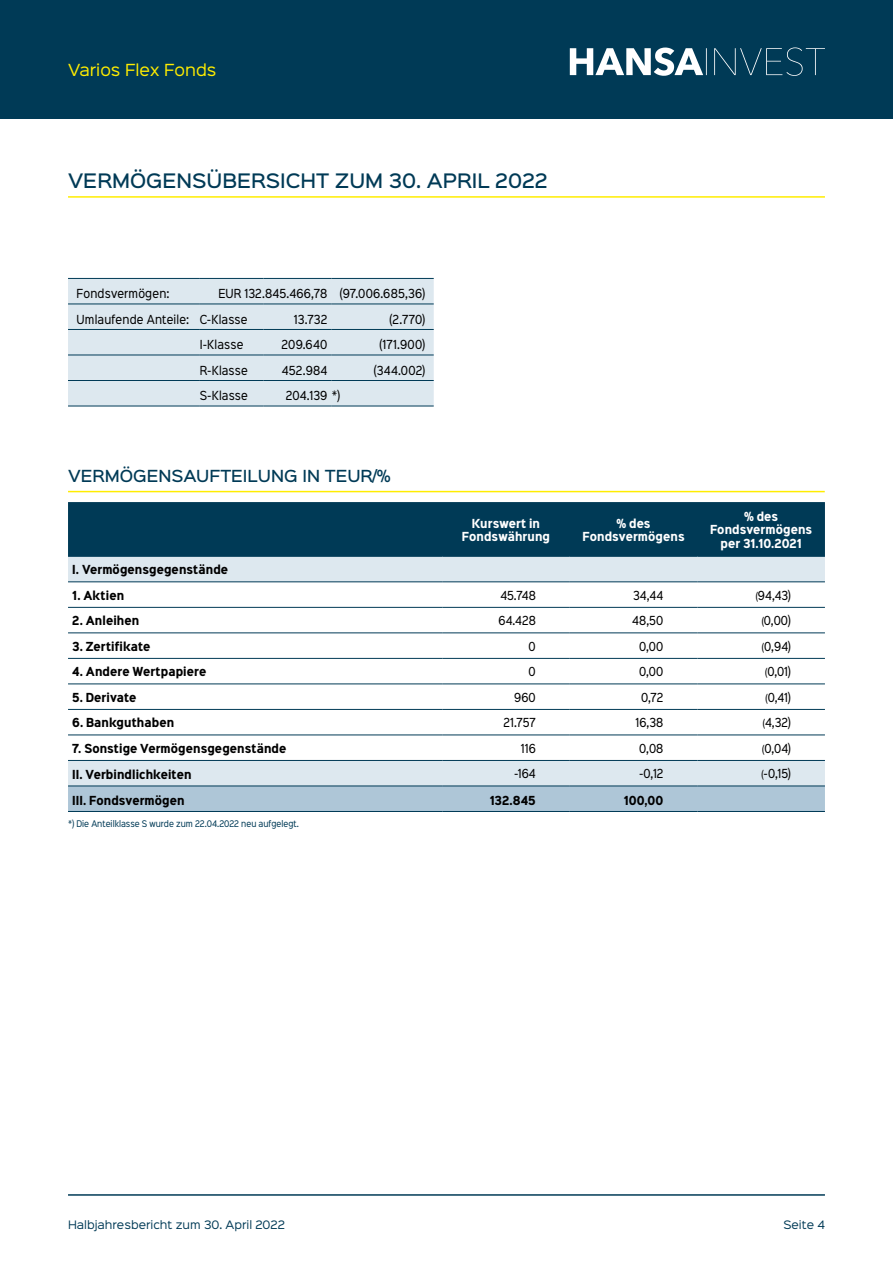
<style>
.page{position:relative;width:893px;height:1263px;background:#fff}
.page>*{position:absolute;margin:0;border:0;box-sizing:border-box;transform-origin:0 0}
.t1{font:500 18px "Sinkin Sans 500";color:#003a56}
.t2{font:500 15px "Sinkin Sans 500";color:#003a56}
.t3{font:15px "Sinkin Sans 400";color:#ffed00}
.t4{font:11.25px "Sinkin Sans Narrow W01 400 Rg";letter-spacing:.015em;color:#000}
.t5{font:700 11.25px "Sinkin Sans Narrow W01 700";letter-spacing:.01em;color:#000}
.t6{font:700 11.25px/13.5px "Sinkin Sans Narrow W01 700";letter-spacing:.005em;color:#fff;text-align:center}
.t7{font:10.5px "Sinkin Sans 400";color:#003a56}
.t8{font:8.25px "Sinkin Sans Narrow W01 400 Rg";color:#003a56}
.s1{font-size:9px}
</style>
<div class="page">
<div style="left:0;top:0;width:893px;height:119px;background:#003a56"></div>
<svg style="left:570px;top:47px;width:255px;height:29px"></svg>
<hr style="left:68px;top:1194px;width:757px;height:2px;background:#003a56">
<hr style="left:68px;top:196px;width:757px;height:2px;background:#ffed00">
<div style="left:68px;top:502px;width:757px;height:54px;background:#003a56"></div>
<svg style="left:68px;top:557px;width:757px;height:228px"></svg>
<div style="left:68px;top:786px;width:757px;height:25px;background:#aec6d7"></div>
<hr style="left:68px;top:556px;width:374px;height:1px;background:#003a56">
<hr style="left:442px;top:556px;width:128px;height:1px;background:#003a56">
<hr style="left:570px;top:556px;width:127px;height:1px;background:#003a56">
<hr style="left:697px;top:556px;width:128px;height:1px;background:#003a56">
<hr style="left:68px;top:607px;width:374px;height:1px;background:#003a56">
<hr style="left:442px;top:607px;width:128px;height:1px;background:#003a56">
<hr style="left:570px;top:607px;width:127px;height:1px;background:#003a56">
<hr style="left:697px;top:607px;width:128px;height:1px;background:#003a56">
<hr style="left:442px;top:581px;width:128px;height:1px;background:#003a56">
<hr style="left:570px;top:581px;width:127px;height:1px;background:#003a56">
<hr style="left:697px;top:581px;width:128px;height:1px;background:#003a56">
<hr style="left:442px;top:632px;width:128px;height:1px;background:#003a56">
<hr style="left:570px;top:632px;width:127px;height:1px;background:#003a56">
<hr style="left:697px;top:632px;width:128px;height:1px;background:#003a56">
<hr style="left:442px;top:658px;width:128px;height:1px;background:#003a56">
<hr style="left:570px;top:658px;width:127px;height:1px;background:#003a56">
<hr style="left:697px;top:658px;width:128px;height:1px;background:#003a56">
<hr style="left:442px;top:683px;width:128px;height:1px;background:#003a56">
<hr style="left:570px;top:683px;width:127px;height:1px;background:#003a56">
<hr style="left:697px;top:683px;width:128px;height:1px;background:#003a56">
<hr style="left:442px;top:709px;width:128px;height:1px;background:#003a56">
<hr style="left:570px;top:709px;width:127px;height:1px;background:#003a56">
<hr style="left:697px;top:709px;width:128px;height:1px;background:#003a56">
<hr style="left:442px;top:734px;width:128px;height:1px;background:#003a56">
<hr style="left:570px;top:734px;width:127px;height:1px;background:#003a56">
<hr style="left:697px;top:734px;width:128px;height:1px;background:#003a56">
<hr style="left:442px;top:760px;width:128px;height:1px;background:#003a56">
<hr style="left:570px;top:760px;width:127px;height:1px;background:#003a56">
<hr style="left:697px;top:760px;width:128px;height:1px;background:#003a56">
<hr style="left:68px;top:581px;width:374px;height:1px;background:#003a56">
<hr style="left:68px;top:632px;width:374px;height:1px;background:#003a56">
<hr style="left:68px;top:658px;width:374px;height:1px;background:#003a56">
<hr style="left:68px;top:683px;width:374px;height:1px;background:#003a56">
<hr style="left:68px;top:709px;width:374px;height:1px;background:#003a56">
<hr style="left:68px;top:734px;width:374px;height:1px;background:#003a56">
<hr style="left:68px;top:760px;width:374px;height:1px;background:#003a56">
<hr style="left:68px;top:785px;width:374px;height:1px;background:#003a56">
<hr style="left:442px;top:785px;width:128px;height:1px;background:#003a56">
<hr style="left:570px;top:785px;width:127px;height:1px;background:#003a56">
<hr style="left:697px;top:785px;width:128px;height:1px;background:#003a56">
<hr style="left:68px;top:811px;width:374px;height:1px;background:#003a56">
<hr style="left:442px;top:811px;width:128px;height:1px;background:#003a56">
<hr style="left:570px;top:811px;width:127px;height:1px;background:#003a56">
<hr style="left:697px;top:811px;width:128px;height:1px;background:#003a56">
<hr style="left:68px;top:491px;width:757px;height:1px;background:#ffed00">
<div style="left:68px;top:279px;width:366px;height:127px;background:#dde8ef"></div>
<hr style="left:68px;top:304px;width:132px;height:1px;background:#003a56">
<hr style="left:332px;top:304px;width:102px;height:1px;background:#003a56">
<hr style="left:68px;top:278px;width:132px;height:1px;background:#003a56">
<hr style="left:68px;top:329px;width:132px;height:1px;background:#003a56">
<hr style="left:68px;top:355px;width:132px;height:1px;background:#003a56">
<hr style="left:68px;top:380px;width:132px;height:1px;background:#003a56">
<hr style="left:68px;top:406px;width:132px;height:1px;background:#003a56">
<hr style="left:332px;top:278px;width:102px;height:1px;background:#003a56">
<hr style="left:200px;top:329px;width:64px;height:1px;background:#003a56">
<hr style="left:264px;top:329px;width:68px;height:1px;background:#003a56">
<hr style="left:332px;top:329px;width:102px;height:1px;background:#003a56">
<hr style="left:200px;top:355px;width:64px;height:1px;background:#003a56">
<hr style="left:264px;top:355px;width:68px;height:1px;background:#003a56">
<hr style="left:332px;top:355px;width:102px;height:1px;background:#003a56">
<hr style="left:200px;top:380px;width:64px;height:1px;background:#003a56">
<hr style="left:264px;top:380px;width:68px;height:1px;background:#003a56">
<hr style="left:332px;top:380px;width:102px;height:1px;background:#003a56">
<hr style="left:200px;top:406px;width:64px;height:1px;background:#003a56">
<hr style="left:264px;top:406px;width:68px;height:1px;background:#003a56">
<hr style="left:332px;top:406px;width:102px;height:1px;background:#003a56">
<hr style="left:200px;top:278px;width:64px;height:1px;background:#003a56">
<hr style="left:264px;top:278px;width:68px;height:1px;background:#003a56">
<hr style="left:200px;top:304px;width:64px;height:1px;background:#003a56">
<hr style="left:264px;top:304px;width:68px;height:1px;background:#003a56">
<h2 class="t3" style="left:68px;top:57px;width:150px">Varios Flex Fonds</h2>
<h1 class="t1" style="left:68px;top:165px;width:401px">VERMÖGENSÜBERSICHT ZUM 30. April</h1>
<h1 class="t1" style="left:495px;top:165px;width:54px">2022</h1>
<p class="t4" style="left:77px;top:286px;width:94px">Fondsvermögen:</p>
<p class="t4" style="left:218px;top:286px;width:208px">EUR 132.845.466,78 (97.006.685,36)</p>
<p class="t4" style="left:77px;top:311px;width:173px">Umlaufende Anteile: C-Klasse</p>
<p class="t4" style="left:294px;top:311px;width:35px">13.732</p>
<p class="t4" style="left:390px;top:311px;width:37px">(2.770)</p>
<p class="t4" style="left:200px;top:337px;width:45px">I-Klasse</p>
<p class="t4" style="left:282px;top:337px;width:47px">209.640</p>
<p class="t4" style="left:379px;top:337px;width:47px">(171.900)</p>
<p class="t4" style="left:200px;top:362px;width:50px">R-Klasse</p>
<p class="t4" style="left:282px;top:362px;width:47px">452.984</p>
<p class="t4" style="left:374px;top:362px;width:53px">(344.002)</p>
<p class="t4" style="left:200px;top:388px;width:50px">S-Klasse</p>
<p class="t4" style="left:286px;top:388px;width:56px">204.139 *)</p>
<h2 class="t2" style="left:68px;top:463px;width:324px">VERMÖGENSAUFTEILUNG IN TEUR/%</h2>
<p class="t6" style="left:462px;top:516px;width:90px">Kurswert in<br>Fondswährung</p>
<p class="t6" style="left:583px;top:516px;width:104px">% des<br>Fondsvermögens</p>
<p class="t6" style="left:710px;top:509px;width:104px">% des<br>Fondsvermögens per 31.10.2021</p>
<p class="t5" style="left:72px;top:562px;width:157px">I. Vermögensgegenstände</p>
<p class="t5" style="left:72px;top:587px;width:53px">1. Aktien</p>
<p class="t4" style="left:500px;top:587px;width:37px">45.748</p>
<p class="t4" style="left:633px;top:587px;width:32px">34,44</p>
<p class="t4" style="left:756px;top:587px;width:37px"><span class="s1">(</span>94,43)</p>
<p class="t5" style="left:72px;top:613px;width:68px">2. Anleihen</p>
<p class="t4" style="left:498px;top:613px;width:39px">64.428</p>
<p class="t4" style="left:632px;top:613px;width:33px">48,50</p>
<p class="t4" style="left:762px;top:613px;width:31px"><span class="s1">(</span>0,00)</p>
<p class="t5" style="left:72px;top:638px;width:80px">3. Zertifikate</p>
<p class="t4" style="left:529px;top:638px;width:9px">0</p>
<p class="t4" style="left:639px;top:638px;width:26px">0,00</p>
<p class="t4" style="left:762px;top:638px;width:31px"><span class="s1">(</span>0,94)</p>
<p class="t5" style="left:72px;top:664px;width:135px">4. Andere Wertpapiere</p>
<p class="t4" style="left:529px;top:664px;width:9px">0</p>
<p class="t4" style="left:639px;top:664px;width:26px">0,00</p>
<p class="t4" style="left:765px;top:664px;width:27px"><span class="s1">(</span>0,01)</p>
<p class="t5" style="left:72px;top:689px;width:66px">5. Derivate</p>
<p class="t4" style="left:514px;top:689px;width:23px">960</p>
<p class="t4" style="left:641px;top:689px;width:24px">0,72</p>
<p class="t4" style="left:766px;top:689px;width:27px"><span class="s1">(</span>0,41)</p>
<p class="t5" style="left:72px;top:715px;width:103px">6. Bankguthaben</p>
<p class="t4" style="left:503px;top:715px;width:34px">21.757</p>
<p class="t4" style="left:635px;top:715px;width:29px">16,38</p>
<p class="t4" style="left:763px;top:715px;width:30px"><span class="s1">(</span>4,32)</p>
<p class="t5" style="left:72px;top:740px;width:216px">7. Sonstige Vermögensgegenstände</p>
<p class="t4" style="left:521px;top:740px;width:16px">116</p>
<p class="t4" style="left:639px;top:740px;width:26px">0,08</p>
<p class="t4" style="left:762px;top:740px;width:30px"><span class="s1">(</span>0,04)</p>
<p class="t5" style="left:72px;top:766px;width:121px">II. Verbindlichkeiten</p>
<p class="t4" style="left:514px;top:766px;width:23px">-164</p>
<p class="t4" style="left:639px;top:766px;width:25px">-0,12</p>
<p class="t4" style="left:762px;top:766px;width:31px"><span class="s1">(</span>-0,15)</p>
<p class="t5" style="left:72px;top:792px;width:114px">III. Fondsvermögen</p>
<p class="t5" style="left:490px;top:792px;width:47px">132.845</p>
<p class="t5" style="left:624px;top:792px;width:41px">100,00</p>
<p class="t8" style="left:68px;top:817px;width:233px">*) Die Anteilklasse S wurde zum 22.04.2022 neu aufgelegt.</p>
<p class="t7" style="left:68px;top:1216px;width:218px">Halbjahresbericht zum 30. April 2022</p>
<p class="t7" style="left:783px;top:1216px;width:43px">Seite 4</p>
</div>
